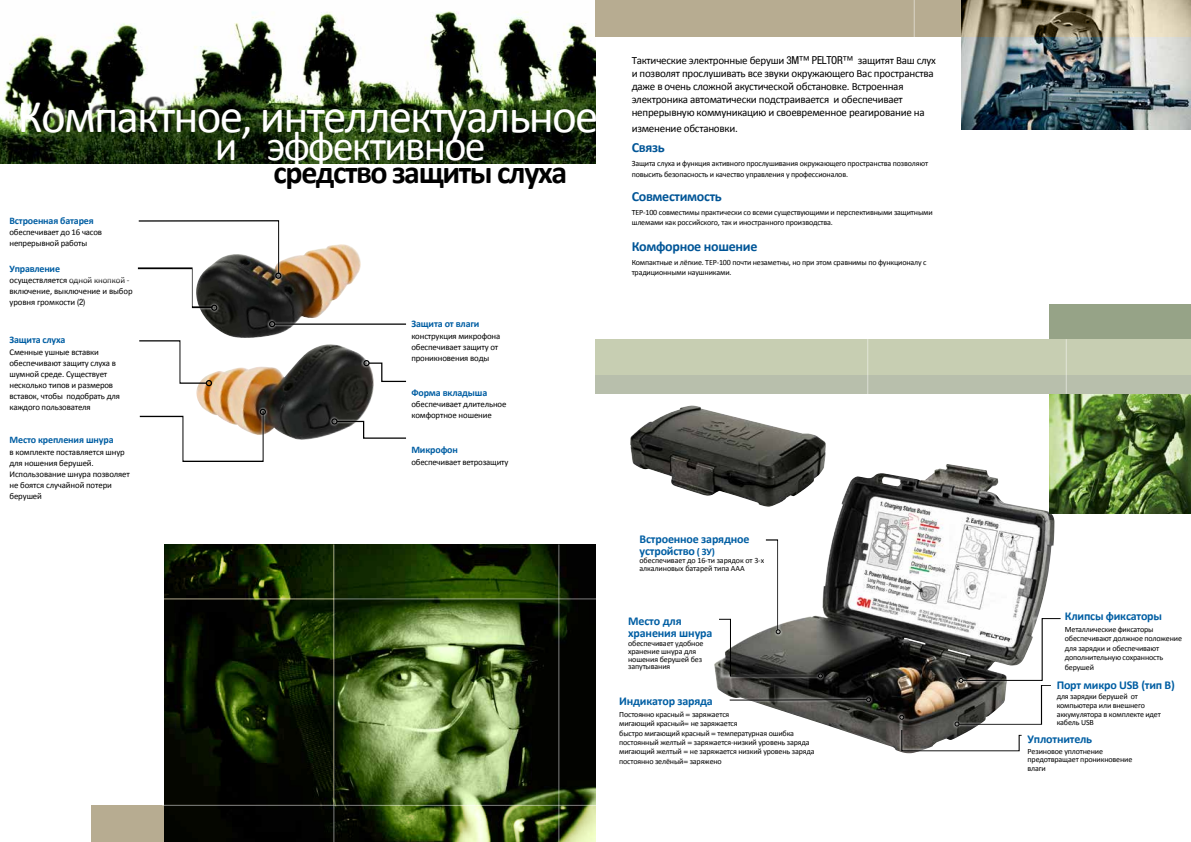
<style>
.page{position:relative;width:1191px;height:842px;background:#fff}
.page>*{position:absolute;margin:0;border:0;box-sizing:border-box;transform-origin:0 0}
.t1{font:47px "Calibri";letter-spacing:-.04em;color:#fff}
.t2{font:42px "Calibri";letter-spacing:-.04em;color:#fff}
.t3{font:700 32px "Calibri";letter-spacing:-.045em;color:#000}
.t4{font:700 14px "Calibri";letter-spacing:-.02em;color:#005597}
.t5{font:700 12px/12px "Calibri";letter-spacing:-.015em;color:#005ea3}
.t6{font:11px/13px "Calibri";letter-spacing:-.025em;color:#000}
.t7{font:700 10px "Calibri";letter-spacing:-.015em;color:#005ea3}
.t8{font:8.8px/11.1px "Calibri";letter-spacing:-.015em;color:#000}
.t9{font:8px/9.5px "Calibri";letter-spacing:-.02em;color:#000}
.s1{font-family:"Helvetica Neue LT Pro";font-stretch:condensed}
.s2{font-size:10px}
</style>
<div class="page">
<img style="left:196px;top:344px;width:178px;height:96px">
<img style="left:202px;top:244px;width:159px;height:94px">
<img style="left:716px;top:465px;width:317px;height:288px">
<img style="left:0;top:11px;width:595px;height:153px">
<img style="left:1050px;top:394px;width:141px;height:120px">
<div style="left:595px;top:339px;width:596px;height:55px;background:#b8bfac"></div>
<div style="left:1050px;top:304px;width:141px;height:35px;background:#96a387"></div>
<div style="left:595px;top:339px;width:596px;height:36px;background:#c7ceb2"></div>
<img style="left:335px;top:600px;width:260px;height:205px">
<svg style="left:91px;top:806px;width:504px;height:36px;background:#444c2c"></svg>
<svg style="left:335px;top:544px;width:260px;height:55px;background:#172d02"></svg>
<div style="left:595px;top:0;width:596px;height:36px;background:#b7ac91"></div>
<img style="left:961px;top:0;width:230px;height:129px">
<hr style="left:1066px;top:339px;width:1px;height:55px;background:#fff">
<hr style="left:867px;top:330px;width:1px;height:66px;background:#fff">
<hr style="left:558px;top:544px;width:1px;height:298px;background:#fff">
<hr style="left:334px;top:544px;width:1px;height:298px;background:#fff">
<svg style="left:139px;top:340px;width:73px;height:46px"></svg>
<div style="left:69px;top:277px;width:151px;height:36px;background:#fff"></div>
<svg style="left:329px;top:416px;width:45px;height:24px"></svg>
<svg style="left:336px;top:420px;width:70px;height:19px"></svg>
<div style="left:331px;top:418px;width:6px;height:7px;border:1px solid #000;border-radius:50%"></div>
<svg style="left:361px;top:358px;width:13px;height:26px"></svg>
<svg style="left:363px;top:360px;width:44px;height:23px"></svg>
<div style="left:96px;top:218px;width:188px;height:63px;background:#fff"></div>
<svg style="left:137px;top:220px;width:144px;height:91px"></svg>
<svg style="left:267px;top:319px;width:94px;height:10px"></svg>
<hr style="left:275px;top:323px;width:131px;height:2px;background:#000">
<svg style="left:269px;top:321px;width:6px;height:6px"></svg>
<div style="left:104px;top:407px;width:164px;height:57px;background:#fff"></div>
<svg style="left:139px;top:409px;width:127px;height:53px"></svg>
<svg style="left:714px;top:610px;width:111px;height:71px"></svg>
<svg style="left:956px;top:616px;width:82px;height:2px"></svg>
<div style="left:732px;top:537px;width:50px;height:99px;background:#fff"></div>
<svg style="left:718px;top:539px;width:105px;height:139px"></svg>
<svg style="left:716px;top:695px;width:157px;height:9px"></svg>
<svg style="left:729px;top:697px;width:142px;height:5px"></svg>
<div style="left:897px;top:713px;width:190px;height:39px;background:#fff"></div>
<svg style="left:899px;top:618px;width:162px;height:133px"></svg>
<hr style="left:914px;top:0;width:1px;height:42px;background:#fff">
<svg style="left:165px;top:544px;width:169px;height:261px;background:#0d1803"></svg>
<div style="left:39px;top:96px;width:202px;height:43px;background:#000;opacity:.75"></div>
<img style="left:630px;top:405px;width:196px;height:102px">
<h1 class="t1" style="left:18px;top:87px;width:582px">Компактное, интеллектуальное</h1>
<h2 class="t2" style="left:215px;top:120px;width:273px">и эффективное</h2>
<h3 class="t3" style="left:274px;top:152px;width:295px">средство защиты слуха</h3>
<p class="t7" style="left:10px;top:214px;width:86px">Встроенная батарея</p>
<p class="t8" style="left:10px;top:227px;width:94px">обеспечивает до 16 часов непрерывной работы</p>
<p class="t7" style="left:10px;top:262px;width:52px">Управление</p>
<p class="t8" style="left:10px;top:275px;width:125px">осуществляется одной кнопкой - включение, выключение и выбор уровня громкости <span class="s1">(2)</span></p>
<p class="t7" style="left:10px;top:333px;width:58px">Защита слуха</p>
<p class="t8" style="left:10px;top:346px;width:112px">Сменные ушные вставки обеспечивают защиту слуха в шумной среде. Существует несколько типов и размеров вставок, чтобы подобрать для каждого пользователя</p>
<p class="t7" style="left:10px;top:434px;width:106px">Место крепления шнура</p>
<p class="t8" style="left:10px;top:446px;width:122px">в комплекте поставляется шнур для ношения берушей.<br>Использование шнура позволяет не боятся случайной потери берушей</p>
<p class="t7" style="left:411px;top:317px;width:70px">Защита от влаги</p>
<p class="t8" style="left:411px;top:330px;width:90px">конструкция микрофона обеспечивает защиту от проникновения воды</p>
<p class="t7" style="left:411px;top:386px;width:77px">Форма вкладыша</p>
<p class="t8" style="left:411px;top:399px;width:97px">обеспечивает длительное комфортное ношение</p>
<p class="t7" style="left:411px;top:444px;width:48px">Микрофон</p>
<p class="t8" style="left:411px;top:456px;width:99px">обеспечивает ветрозащиту</p>
<p class="t6" style="left:631px;top:54px;width:306px">Тактические электронные беруши <span class="s1">3M™ PELTOR™</span> защитят Ваш слух и позволят прослушивать все звуки окружающего Вас пространства даже в очень сложной акустической обстановке. Встроенная электроника автоматически подстраивается и обеспечивает непрерывную коммуникацию и своевременное реагирование на</p>
<h3 class="t6" style="left:631px;top:121px;width:108px">изменение обстановки.</h3>
<h3 class="t4" style="left:631px;top:139px;width:34px">Связь</h3>
<p class="t9" style="left:631px;top:158px;width:298px;line-height:11.1px">Защита слуха и функция активного прослушивания окружающего пространства позволяют повысить безопасность и качество управления у профессионалов.</p>
<h3 class="t4" style="left:631px;top:188px;width:92px">Совместимость</h3>
<p class="t9" style="left:631px;top:207px;width:302px;line-height:10.7px">TEP-100 совместимы практически со всеми существующими и перспективными защитными шлемами как российского, так и иностранного производства.</p>
<h3 class="t4" style="left:631px;top:238px;width:127px">Комфорное ношение</h3>
<p class="t9" style="left:631px;top:257px;width:296px;line-height:10.7px">Компактные и лёгкие. TEP-100 почти незаметны, но при этом сравнимы по функционалу с традиционными наушниками.</p>
<h3 class="t5" style="left:639px;top:533px;width:112px">Встроенное зарядное устройство <span class="s2">( ЗУ)</span></h3>
<p class="t9" style="left:639px;top:557px;width:126px;line-height:7.4px">обеспечивает до 16-ти зарядок от 3-х алкалиновых батарей типа ААА</p>
<h3 class="t5" style="left:628px;top:615px;width:86px">Место для хранения шнура</h3>
<p class="t9" style="left:628px;top:639px;width:77px;line-height:7.8px">обеспечивает удобное хранение шнура для ношения берушей без запутывания</p>
<h3 class="t5" style="left:619px;top:695px;width:95px">Индикатор заряда</h3>
<p class="t9" style="left:619px;top:709px;width:197px">Постоянно красный <span class="s1">=</span> заряжается<br>мигающий красный<span class="s1">=</span> не заряжается<br>быстро мигающий красный <span class="s1">=</span> температурная ошибка постоянный желтый <span class="s1">=</span> заряжается-низкий уровень заряда мигающий желтый <span class="s1">=</span> не заряжается низкий уровень заряда постоянно зелёный<span class="s1">=</span> заряжено</p>
<h3 class="t5" style="left:1064px;top:610px;width:99px">Клипсы фиксаторы</h3>
<p class="t9" style="left:1064px;top:624px;width:119px">Металлические фиксаторы обеспечивают должное положение для зарядки и обеспечивают дополнительную сохранность берушей</p>
<h3 class="t5" style="left:1056px;top:679px;width:120px">Порт микро USB (тип В)</h3>
<p class="t9" style="left:1056px;top:692px;width:106px;line-height:8.8px">для зарядки берушей от компьютера или внешнего аккумулятора в комплекте идет кабель USB</p>
<h3 class="t5" style="left:1027px;top:733px;width:66px">Уплотнитель</h3>
<p class="t9" style="left:1027px;top:746px;width:106px;line-height:8.9px">Резиновое уплотнение предотвращает проникновение влаги</p>
</div>
